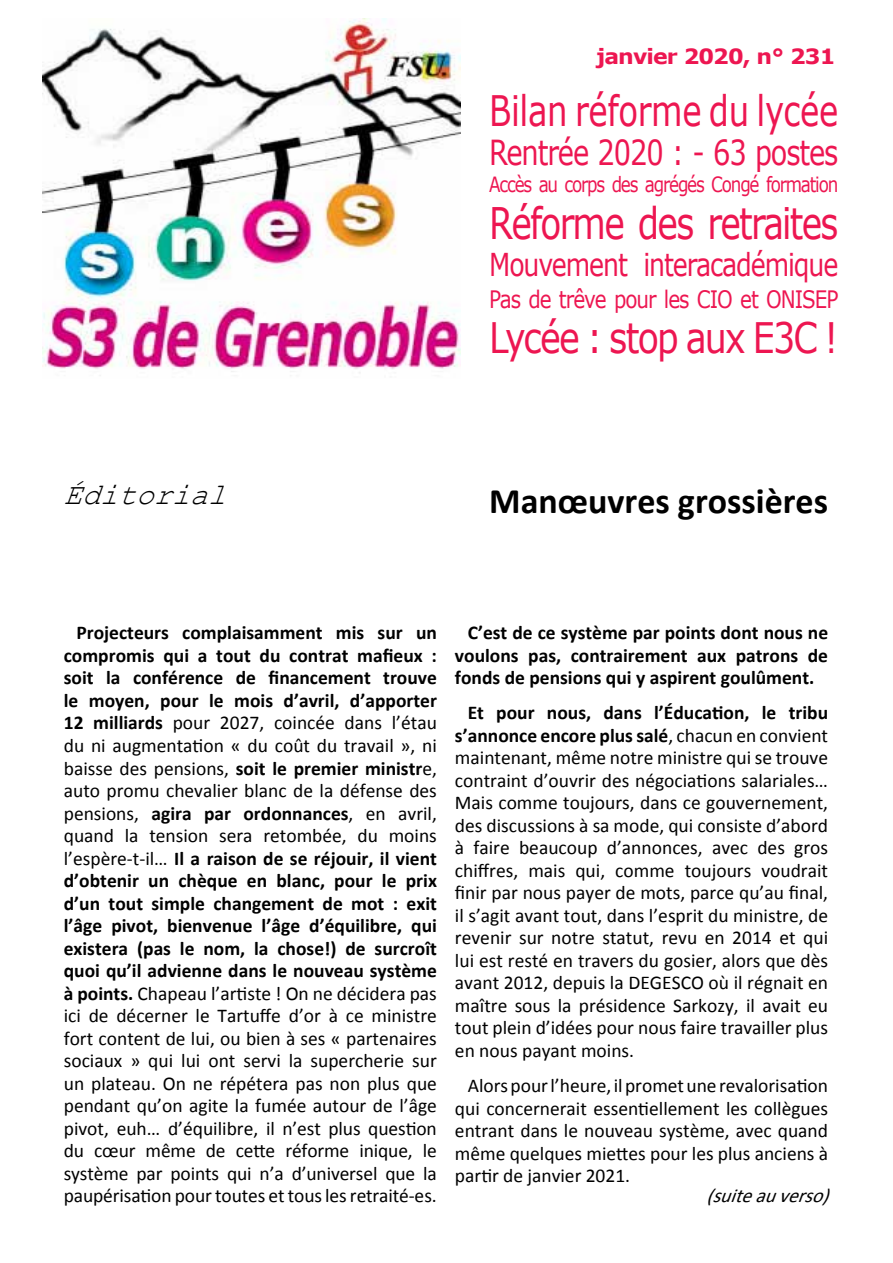
<style>
.page{position:relative;width:893px;height:1263px;background:#fff}
.page>*{position:absolute;margin:0;border:0;box-sizing:border-box;transform-origin:0 0}
.t1{font:43.5px "Verdana";letter-spacing:-.05em;color:#ed1651;scale:.79 1}
.t2{font:42px "Verdana";letter-spacing:-.01em;color:#ed1651;scale:.77 1}
.t3{font:42px "Verdana";letter-spacing:-.05em;color:#ed1651;scale:.83 1}
.t4{font:700 36px "Calibri";color:#000}
.t5{font:34.5px "Verdana";letter-spacing:-.04em;color:#ed1651;scale:.79 1}
.t6{font:31.5px "Verdana";letter-spacing:-.045em;color:#ed1651;scale:.8 1}
.t7{font:italic 30px "Courier New";color:#000}
.t8{font:24px "Verdana";letter-spacing:-.05em;color:#ed1651;scale:.83 1}
.t9{font:21px "Verdana";letter-spacing:-.07em;color:#ed1651;scale:.8 1}
.t10{font:700 21px "Verdana";letter-spacing:-.04em;color:#ed1651;scale:1.05 1}
.t11{font:19.5px/22.5px "Calibri";color:#000;text-align:justify}
.t12{font:700 19.5px/22.5px "Calibri";color:#000;text-align:justify}
.t13{font:italic 19.5px "Calibri";color:#000}
.s1{font-weight:700}
</style>
<div class="page">
<img style="left:43px;top:19px;width:417px;height:357px">
<p class="t10" style="left:596px;top:41px;width:229px">janvier 2020, n° 231</p>
<h2 class="t2" style="left:489px;top:82px;width:455px">Bilan réforme du lycée</h2>
<h3 class="t5" style="left:489px;top:129px;width:444px">Rentrée 2020 : - 63 postes</h3>
<p class="t9" style="left:489px;top:170px;width:438px">Accès au corps des agrégés Congé formation</p>
<h1 class="t1" style="left:489px;top:193px;width:444px">Réforme des retraites</h1>
<h3 class="t6" style="left:489px;top:243px;width:438px">Mouvement interacadémique</h3>
<p class="t8" style="left:489px;top:283px;width:422px">Pas de trêve pour les CIO et ONISEP</p>
<h2 class="t3" style="left:489px;top:309px;width:422px">Lycée : stop aux E3C !</h2>
<h3 class="t7" style="left:64px;top:476px;width:182px">Éditorial</h3>
<h3 class="t4" style="left:489px;top:478px;width:340px">Manœuvres grossières</h3>
<p class="t11" style="left:64px;top:622px;width:375px;text-indent:13px"><span class="s1">Projecteurs complaisamment mis sur un compromis qui a tout du contrat mafieux : soit la conférence de financement trouve le moyen, pour le mois d’avril, d’apporter 12 milliards</span> pour 2027, coincée dans l’étau du ni augmentation « du coût du travail », ni baisse des pensions, <span class="s1">soit le premier ministr</span>e, auto promu chevalier blanc de la défense des pensions, <span class="s1">agira par ordonnances</span>, en avril, quand la tension sera retombée, du moins l’espère-t-il… <span class="s1">Il a raison de se réjouir, il vient d’obtenir un chèque en blanc, pour le prix d’un tout simple changement de mot : exit l’âge pivot, bienvenue l’âge d’équilibre, qui existera (pas le nom, la chose!) de surcroît quoi qu’il advienne dans le nouveau système à points.</span> Chapeau l’artiste ! On ne décidera pas ici de décerner le Tartuffe d’or à ce ministre fort content de lui, ou bien à ses « partenaires sociaux » qui lui ont servi la supercherie sur un plateau. On ne répétera pas non plus que pendant qu’on agite la fumée autour de l’âge pivot, euh… d’équilibre, il n’est plus question du cœur même de cette réforme inique, le système par points qui n’a d’universel que la paupérisation pour toutes et tous les retraité-es.</p>
<p class="t12" style="left:455px;top:621px;width:375px;text-indent:13px">C’est de ce système par points dont nous ne voulons pas, contrairement aux patrons de fonds de pensions qui y aspirent goulûment.</p>
<p class="t11" style="left:455px;top:702px;width:375px;text-indent:13px"><span class="s1">Et pour nous, dans l’Éducation, le tribu s’annonce encore plus salé</span>, chacun en convient maintenant, même notre ministre qui se trouve contraint d’ouvrir des négociations salariales… Mais comme toujours, dans ce gouvernement, des discussions à sa mode, qui consiste d’abord à faire beaucoup d’annonces, avec des gros chiffres, mais qui, comme toujours voudrait finir par nous payer de mots, parce qu’au final, il s’agit avant tout, dans l’esprit du ministre, de revenir sur notre statut, revu en 2014 et qui lui est resté en travers du gosier, alors que dès avant 2012, depuis la DEGESCO où il régnait en maître sous la présidence Sarkozy, il avait eu tout plein d’idées pour nous faire travailler plus en nous payant moins.</p>
<p class="t11" style="left:455px;top:1074px;width:375px;text-indent:13px">Alors pour l’heure, il promet une revalorisation qui concernerait essentiellement les collègues entrant dans le nouveau système, avec quand même quelques miettes pour les plus anciens à partir de janvier 2021.</p>
<p class="t13" style="left:706px;top:1183px;width:132px">(suiteauverso)</p>
</div>
